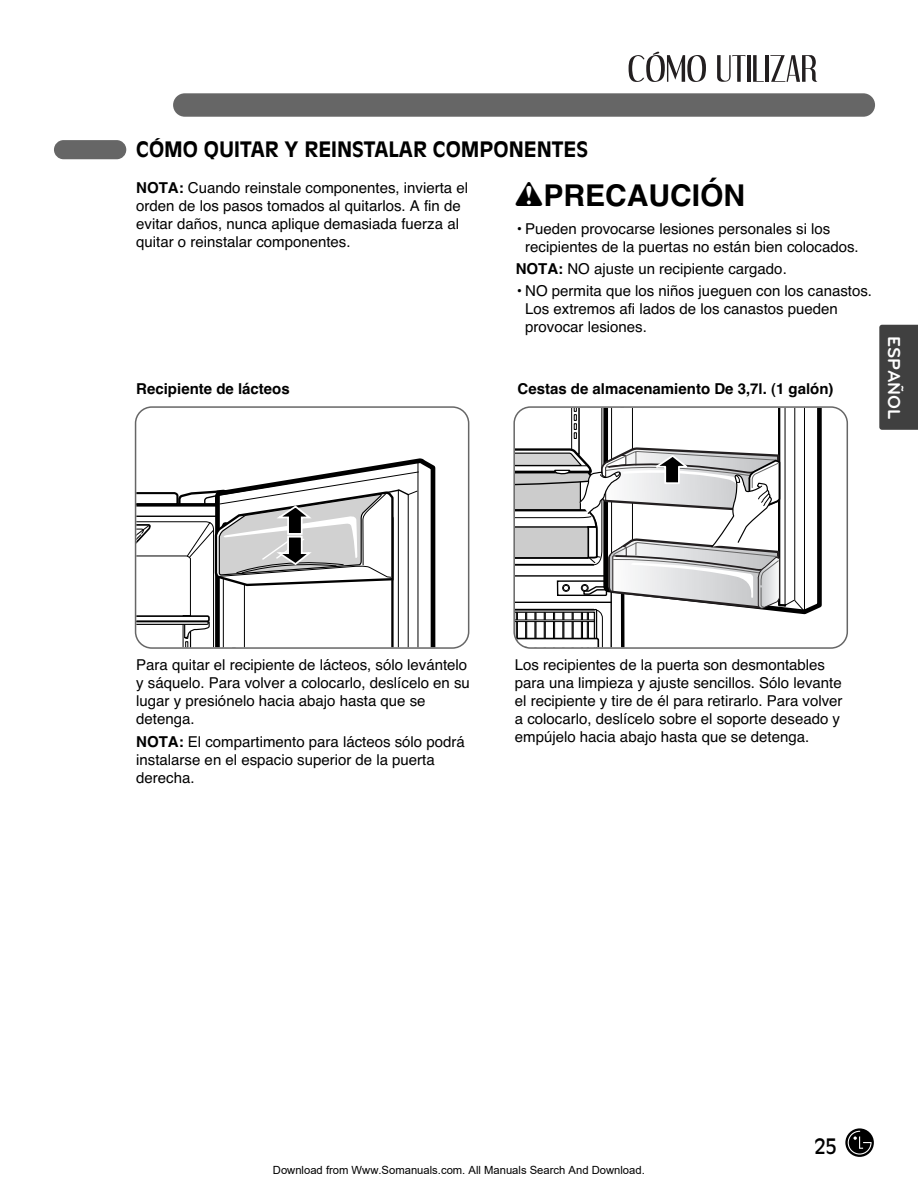
<style>
.page{position:relative;width:918px;height:1191px;background:#fff}
.page>*{position:absolute;margin:0;border:0;box-sizing:border-box;transform-origin:0 0}
.t1{font:700 30px "Helvetica";color:#000}
.t2{font:700 21px "Antique Olive";color:#000}
.t3{font:21px "Antique Olive";color:#000;scale:.95 1}
.t4{font:700 18px "Bryant LG";color:#fff}
.t5{font:15px/18px "Helvetica";color:#000}
.t6{font:700 15px "Helvetica";color:#000}
.t7{font:11.25px "Arial";color:#000}
.s1{font-weight:700}
</style>
<div class="page">
<div style="left:173px;top:93px;width:702px;height:24px;background:#666;border-radius:12px"></div>
<div style="left:54px;top:140px;width:72px;height:19px;background:#666;border-radius:10px"></div>
<svg style="left:845px;top:1128px;width:28px;height:28px"></svg>
<svg style="left:847px;top:1130px;width:24px;height:24px"></svg>
<svg style="left:628px;top:52px;width:78px;height:30px"></svg>
<svg style="left:717px;top:55px;width:28px;height:27px"></svg>
<hr style="left:747px;top:55px;width:3px;height:27px;background:#231f20">
<svg style="left:753px;top:55px;width:10px;height:27px"></svg>
<hr style="left:765px;top:55px;width:3px;height:27px;background:#231f20">
<svg style="left:770px;top:55px;width:47px;height:27px"></svg>
<div style="left:879px;top:325px;width:38px;height:105px;background:#404040"></div>
<hr style="left:136px;top:1150px;width:97px;height:1px;background:#000">
<svg style="left:137px;top:459px;width:299px;height:187px"></svg>
<div style="left:135px;top:406px;width:334px;height:243px;border:2px solid #666;border-radius:16px"></div>
<hr style="left:515px;top:828px;width:106px;height:1px;background:#000">
<svg style="left:805px;top:409px;width:17px;height:205px"></svg>
<svg style="left:516px;top:409px;width:289px;height:237px"></svg>
<div style="left:513px;top:406px;width:335px;height:243px;border:2px solid #666;border-radius:16px"></div>
<h2 class="t2" style="left:136px;top:141px;width:453px">CÓMO QUITAR Y REINSTALAR COMPONENTES</h2>
<p class="t5" style="left:136px;top:180px;width:333px"><span class="s1">NOTA:</span> Cuando reinstale componentes, invierta el orden de los pasos tomados al quitarlos. A fin de evitar daños, nunca aplique demasiada fuerza al quitar o reinstalar componentes.</p>
<h1 class="t1" style="left:543px;top:185px;width:203px">PRECAUCIÓN</h1>
<p class="t5" style="left:525px;top:221px;width:335px;text-indent:-9px">• Pueden provocarse lesiones personales si los recipientes de la puertas no están bien colocados.</p>
<p class="t5" style="left:516px;top:261px;width:272px"><span class="s1">NOTA:</span> NO ajuste un recipiente cargado.</p>
<p class="t5" style="left:525px;top:284px;width:348px;text-indent:-9px">• NO permita que los niños jueguen con los canastos.<br>Los extremos afi lados de los canastos pueden provocar lesiones.</p>
<p class="t6" style="left:136px;top:383px;width:155px">Recipiente de lácteos</p>
<p class="t6" style="left:517px;top:383px;width:317px">Cestas de almacenamiento De 3,7l. (1 galón)</p>
<p class="t4" style="left:900px;top:336px;width:85px;rotate:90deg">ESPAÑOL</p>
<p class="t5" style="left:136px;top:657px;width:335px">Para quitar el recipiente de lácteos, sólo levántelo y sáquelo. Para volver a colocarlo, deslícelo en su lugar y presiónelo hacia abajo hasta que se detenga.</p>
<p class="t5" style="left:136px;top:733px;width:330px"><span class="s1">NOTA:</span> El compartimento para lácteos sólo podrá instalarse en el espacio superior de la puerta derecha.</p>
<p class="t5" style="left:515px;top:657px;width:329px">Los recipientes de la puerta son desmontables para una limpieza y ajuste sencillos. Sólo levante el recipiente y tire de él para retirarlo. Para volver a colocarlo, deslícelo sobre el soporte deseado y empújelo hacia abajo hasta que se detenga.</p>
<p class="t7" style="left:273px;top:1163px;width:373px">Download from Www.Somanuals.com. All Manuals Search And Download.</p>
<h2 class="t3" style="left:814px;top:1137px;width:25px">25</h2>
</div>
